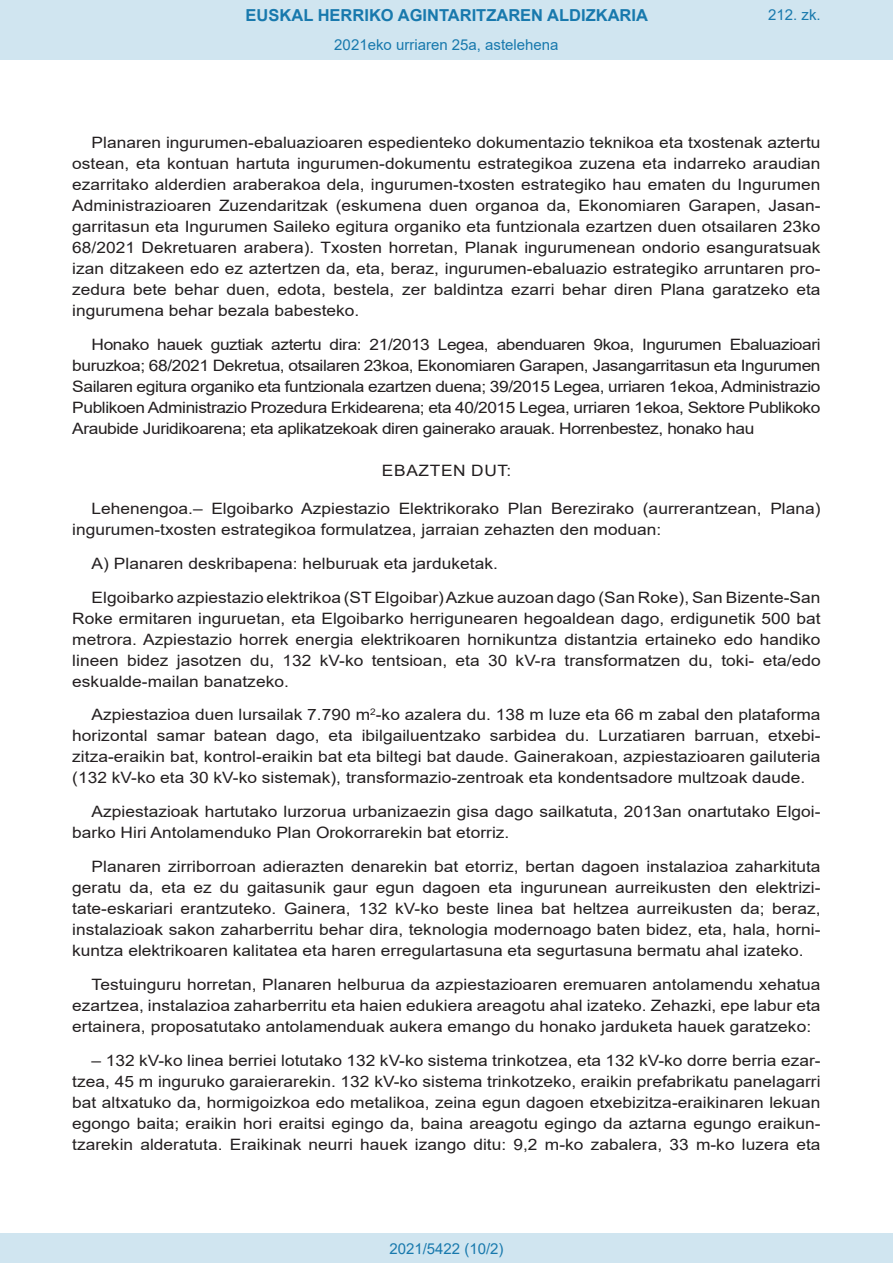
<style>
.page{position:relative;width:893px;height:1263px;background:#fff}
.page>*{position:absolute;margin:0;border:0;box-sizing:border-box;transform-origin:0 0}
.t1{font:700 16.5px "Arial";color:#1879ad}
.BOPVDetalle{font:15.6px/21px "Arial";color:#231f20;text-align:justify;scale:1.11 1}
.BOPVClave{font:15.6px "Arial";letter-spacing:.035em;color:#231f20;scale:1.11 1}
.Paginacion_Centro{font:15px "Arial";color:#1879ad}
</style>
<div class="page">
<div style="left:0;top:0;width:893px;height:60px;background:#d0e5f0"></div>
<div style="left:0;top:1233px;width:893px;height:30px;background:#d0e5f0"></div>
<p class="t1" style="left:246px;top:3px;width:404px">EUSKAL HERRIKO AGINTARITZAREN ALDIZKARIA</p>
<p class="Paginacion_Centro" style="left:334px;top:35px;width:226px">2021eko urriaren 25a, astelehena</p>
<p class="Paginacion_Centro" style="left:768px;top:5px;width:54px">212. zk.</p>
<p class="BOPVDetalle" style="left:72px;top:132px;width:676px;text-indent:19px">Planaren ingurumen-ebaluazioaren espedienteko dokumentazio teknikoa eta txostenak aztertu ostean, eta kontuan hartuta ingurumen-dokumentu estrategikoa zuzena eta indarreko araudian ezarritako alderdien araberakoa dela, ingurumen-txosten estrategiko hau ematen du Ingurumen Administrazioaren Zuzendaritzak (eskumena duen organoa da, Ekonomiaren Garapen, Jasan&shy;garritasun eta Ingurumen Saileko egitura organiko eta funtzionala ezartzen duen otsailaren 23ko 68/2021 Dekretuaren arabera). Txosten horretan, Planak ingurumenean ondorio esanguratsuak izan ditzakeen edo ez aztertzen da, eta, beraz, ingurumen-ebaluazio estrategiko arruntaren pro&shy;zedura bete behar duen, edota, bestela, zer baldintza ezarri behar diren Plana garatzeko eta ingurumena behar bezala babesteko.</p>
<p class="BOPVDetalle" style="left:72px;top:334px;width:676px;text-indent:19px">Honako hauek guztiak aztertu dira: 21/2013 Legea, abenduaren 9koa, Ingurumen Ebaluazioari buruzkoa; 68/2021 Dekretua, otsailaren 23koa, Ekonomiaren Garapen, Jasangarritasun eta Ingurumen Sailaren egitura organiko eta funtzionala ezartzen duena; 39/2015 Legea, urriaren 1ekoa, Administrazio Publikoen Administrazio Prozedura Erkidearena; eta 40/2015 Legea, urriaren 1ekoa, Sektore Publikoko Araubide Juridikoarena; eta aplikatzekoak diren gainerako arauak. Horrenbestez, honako hau</p>
<p class="BOPVClave" style="left:382px;top:460px;width:118px">EBAZTEN DUT:</p>
<p class="BOPVDetalle" style="left:72px;top:498px;width:676px;text-indent:19px">Lehenengoa.– Elgoibarko Azpiestazio Elektrikorako Plan Berezirako (aurrerantzean, Plana) ingurumen-txosten estrategikoa formulatzea, jarraian zehazten den moduan:</p>
<p class="BOPVDetalle" style="left:92px;top:553px;width:367px">A) Planaren deskribapena: helburuak eta jarduketak.</p>
<p class="BOPVDetalle" style="left:72px;top:587px;width:676px;text-indent:19px">Elgoibarko azpiestazio elektrikoa (ST Elgoibar) Azkue auzoan dago (San Roke), San Bizente-San Roke ermitaren inguruetan, eta Elgoibarko herrigunearen hegoaldean dago, erdigunetik 500 bat metrora. Azpiestazio horrek energia elektrikoaren hornikuntza distantzia ertaineko edo handiko lineen bidez jasotzen du, 132 kV-ko tentsioan, eta 30 kV-ra transformatzen du, toki- eta/edo eskualde-mailan banatzeko.</p>
<p class="BOPVDetalle" style="left:72px;top:704px;width:676px;text-indent:19px">Azpiestazioa duen lursailak 7.790 m<sup>2</sup>-ko azalera du. 138 m luze eta 66 m zabal den plataforma horizontal samar batean dago, eta ibilgailuentzako sarbidea du. Lurzatiaren barruan, etxebi&shy;zitza-eraikin bat, kontrol-eraikin bat eta biltegi bat daude. Gainerakoan, azpiestazioaren gailuteria (132 kV-ko eta 30 kV-ko sistemak), transformazio-zentroak eta kondentsadore multzoak daude.</p>
<p class="BOPVDetalle" style="left:72px;top:801px;width:676px;text-indent:19px">Azpiestazioak hartutako lurzorua urbanizaezin gisa dago sailkatuta, 2013an onartutako Elgoi&shy;barko Hiri Antolamenduko Plan Orokorrarekin bat etorriz.</p>
<p class="BOPVDetalle" style="left:72px;top:856px;width:676px;text-indent:19px">Planaren zirriborroan adierazten denarekin bat etorriz, bertan dagoen instalazioa zaharkituta geratu da, eta ez du gaitasunik gaur egun dagoen eta ingurunean aurreikusten den elektrizi&shy;tate-eskariari erantzuteko. Gainera, 132 kV-ko beste linea bat heltzea aurreikusten da; beraz, instalazioak sakon zaharberritu behar dira, teknologia modernoago baten bidez, eta, hala, horni&shy;kuntza elektrikoaren kalitatea eta haren erregulartasuna eta segurtasuna bermatu ahal izateko.</p>
<p class="BOPVDetalle" style="left:72px;top:974px;width:676px;text-indent:19px">Testuinguru horretan, Planaren helburua da azpiestazioaren eremuaren antolamendu xehatua ezartzea, instalazioa zaharberritu eta haien edukiera areagotu ahal izateko. Zehazki, epe labur eta ertainera, proposatutako antolamenduak aukera emango du honako jarduketa hauek garatzeko:</p>
<p class="BOPVDetalle" style="left:72px;top:1049px;width:676px;text-indent:19px">– 132 kV-ko linea berriei lotutako 132 kV-ko sistema trinkotzea, eta 132 kV-ko dorre berria ezar&shy;tzea, 45 m inguruko garaierarekin. 132 kV-ko sistema trinkotzeko, eraikin prefabrikatu panelagarri bat altxatuko da, hormigoizkoa edo metalikoa, zeina egun dagoen etxebizitza-eraikinaren lekuan egongo baita; eraikin hori eraitsi egingo da, baina areagotu egingo da aztarna egungo eraikun&shy;tzarekin alderatuta. Eraikinak neurri hauek izango ditu: 9,2 m-ko zabalera, 33 m-ko luzera eta</p>
<p class="Paginacion_Centro" style="left:389px;top:1238px;width:116px">2021/5422 (10/2)</p>
</div>
